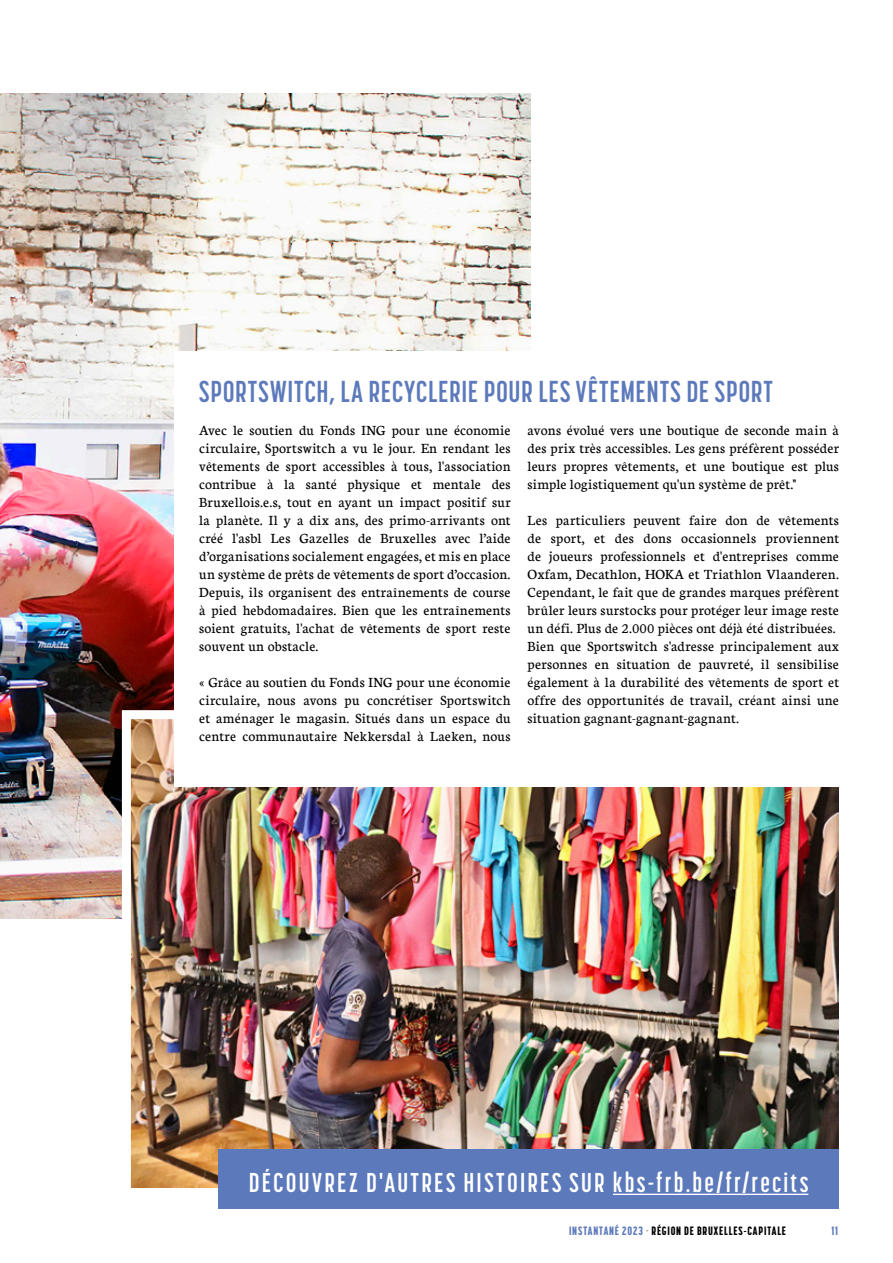
<style>
.page{position:relative;width:893px;height:1263px;background:#fff}
.page>*{position:absolute;margin:0;border:0;box-sizing:border-box;transform-origin:0 0}
.t1{font:700 30px "Korolev Compressed";letter-spacing:.025em;color:#5c79bb}
.t2{font:700 27px "Korolev Compressed";letter-spacing:.085em;color:#fff}
.t3{font:15px/18px "Neuton";letter-spacing:.02em;color:#000;text-align:justify}
.t4{font:800 12px "Korolev Compressed";letter-spacing:.075em;color:#000}
.t5{font:800 12px "Korolev Compressed";color:#5c79bb}
.s1{color:#5c79bb}
.s2{font-weight:300}
</style>
<div class="page">
<img style="left:0;top:93px;width:530px;height:825px">
<img style="left:122px;top:710px;width:717px;height:478px">
<div style="left:174px;top:351px;width:719px;height:436px;background:#fff"></div>
<div style="left:218px;top:1149px;width:621px;height:60px;background:#5c79bb"></div>
<hr style="left:613px;top:1194px;width:195px;height:1px;background:#fff">
<h1 class="t1" style="left:199px;top:374px;width:575px">SPORTSWITCH, LA RECYCLERIE POUR LES VÊTEMENTS DE SPORT</h1>
<p class="t3" style="left:199px;top:421px;width:313px">Avec le soutien du Fonds ING pour une économie circulaire, Sportswitch a vu le jour. En rendant les vêtements de sport accessibles à tous, l'association contribue à la santé physique et mentale des Bruxellois.e.s, tout en ayant un impact positif sur la planète. Il y a dix ans, des primo-arrivants ont créé l'asbl Les Gazelles de Bruxelles avec l’aide d’organisations socialement engagées, et mis en place un système de prêts de vêtements de sport d’occasion.<br>Depuis, ils organisent des entraînements de course à pied hebdomadaires. Bien que les entraînements soient gratuits, l'achat de vêtements de sport reste souvent un obstacle.</p>
<p class="t3" style="left:199px;top:673px;width:313px">« Grâce au soutien du Fonds ING pour une économie circulaire, nous avons pu concrétiser Sportswitch et aménager le magasin. Situés dans un espace du centre communautaire Nekkersdal à Laeken, nous</p>
<p class="t3" style="left:528px;top:421px;width:313px">avons évolué vers une boutique de seconde main à des prix très accessibles. Les gens préfèrent posséder leurs propres vêtements, et une boutique est plus simple logistiquement qu'un système de prêt."</p>
<p class="t3" style="left:528px;top:511px;width:313px;text-align:left">Les particuliers peuvent faire don de vêtements de sport, et des dons occasionnels proviennent de joueurs professionnels et d'entreprises comme Oxfam, Decathlon, HOKA et Triathlon Vlaanderen.<br>Cependant, le fait que de grandes marques préfèrent brûler leurs surstocks pour protéger leur image reste un défi. Plus de 2.000 pièces ont déjà été distribuées.<br>Bien que Sportswitch s'adresse principalement aux personnes en situation de pauvreté, il sensibilise également à la durabilité des vêtements de sport et offre des opportunités de travail, créant ainsi une situation gagnant-gagnant-gagnant.</p>
<h2 class="t2" style="left:249px;top:1167px;width:561px">DÉCOUVREZ D'AUTRES HISTOIRES SUR kbs-frb.be/fr/recits</h2>
<p class="t4" style="left:569px;top:1224px;width:218px"><span class="s1">INSTANTANÉ 2023</span> <span class="s2">-</span> RÉGION DE BRUXELLES-CAPITALE</p>
<p class="t5" style="left:831px;top:1224px;width:8px">11</p>
</div>
